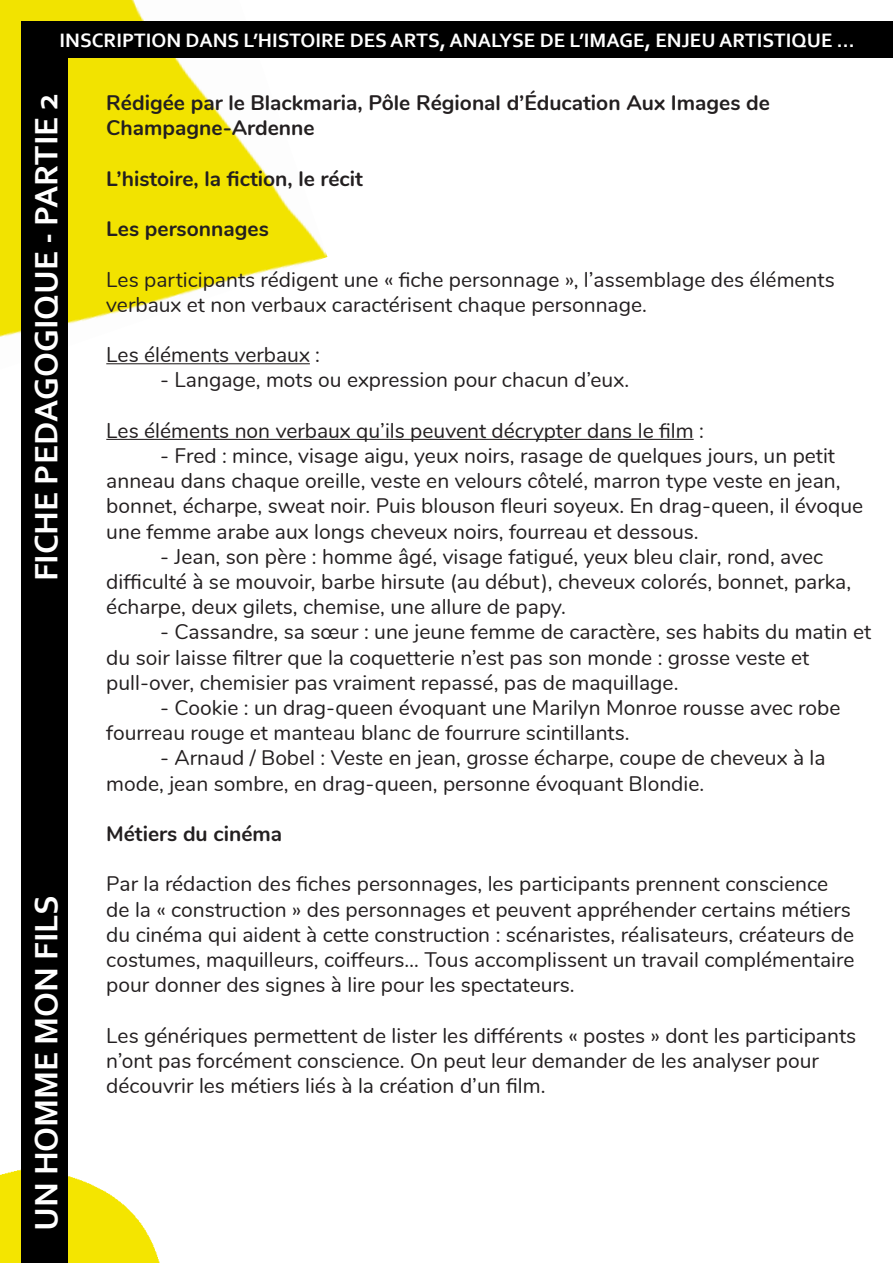
<style>
.page{position:relative;width:893px;height:1263px;background:#fff}
.page>*{position:absolute;margin:0;border:0;box-sizing:border-box;transform-origin:0 0}
.t1{font:700 33.9px "Corbel";color:#fff}
.t2{font:21px/25.2px "Nunito";color:#231f20}
.t3{font:700 21px/25.2px "Nunito";color:#231f20}
.t4{font:700 20.4px "Corbel";color:#fff}
</style>
<div class="page">
<img style="left:0;top:1169px;width:160px;height:94px">
<img style="left:0;top:0;width:327px;height:365px">
<div style="left:21px;top:21px;width:47px;height:1242px;background:#000"></div>
<hr style="left:106px;top:363px;width:204px;height:1px;background:#231f20">
<hr style="left:106px;top:439px;width:588px;height:1px;background:#231f20">
<div style="left:21px;top:21px;width:872px;height:37px;background:#000"></div>
<p class="t4" style="left:60px;top:28px;width:796px">INSCRIPTION DANS L’HISTOIRE DES ARTS, ANALYSE DE L’IMAGE, ENJEU ARTISTIQUE ...</p>
<p class="t1" style="left:25px;top:581px;width:490px;rotate:-90deg">FICHE PEDAGOGIQUE - PARTIE 2</p>
<p class="t3" style="left:106px;top:89px;width:665px">Rédigée par le Blackmaria, Pôle Régional d’Éducation Aux Images de<br>Champagne-Ardenne</p>
<p class="t3" style="left:106px;top:165px;width:258px">L’histoire, la fiction, le récit</p>
<p class="t3" style="left:106px;top:215px;width:164px">Les personnages</p>
<p class="t2" style="left:106px;top:265px;width:730px">Les participants rédigent une « fiche personnage », l’assemblage des éléments verbaux et non verbaux caractérisent chaque personnage.</p>
<p class="t2" style="left:106px;top:341px;width:215px">Les éléments verbaux :</p>
<p class="t2" style="left:160px;top:366px;width:470px">- Langage, mots ou expression pour chacun d’eux.</p>
<p class="t2" style="left:106px;top:417px;width:599px">Les éléments non verbaux qu’ils peuvent décrypter dans le film :</p>
<p class="t2" style="left:106px;top:442px;width:758px;text-indent:54px">- Fred : mince, visage aigu, yeux noirs, rasage de quelques jours, un petit anneau dans chaque oreille, veste en velours côtelé, marron type veste en jean, bonnet, écharpe, sweat noir. Puis blouson fleuri soyeux. En drag-queen, il évoque une femme arabe aux longs cheveux noirs, fourreau et dessous.</p>
<p class="t2" style="left:106px;top:543px;width:746px;text-indent:54px">- Jean, son père : homme âgé, visage fatigué, yeux bleu clair, rond, avec difficulté à se mouvoir, barbe hirsute (au début), cheveux colorés, bonnet, parka, écharpe, deux gilets, chemise, une allure de papy.</p>
<p class="t2" style="left:106px;top:618px;width:766px;text-indent:54px">- Cassandre, sa sœur : une jeune femme de caractère, ses habits du matin et du soir laisse filtrer que la coquetterie n’est pas son monde : grosse veste et</p>
<p class="t2" style="left:106px;top:669px;width:574px">pull-over, chemisier pas vraiment repassé, pas de maquillage.</p>
<p class="t2" style="left:106px;top:694px;width:736px;text-indent:54px">- Cookie : un drag-queen évoquant une Marilyn Monroe rousse avec robe fourreau rouge et manteau blanc de fourrure scintillants.</p>
<p class="t2" style="left:106px;top:744px;width:721px;text-indent:54px">- Arnaud / Bobel : Veste en jean, grosse écharpe, coupe de cheveux à la mode, jean sombre, en drag-queen, personne évoquant Blondie.</p>
<p class="t3" style="left:106px;top:820px;width:177px">Métiers du cinéma</p>
<p class="t2" style="left:106px;top:870px;width:750px">Par la rédaction des fiches personnages, les participants prennent conscience de la « construction » des personnages et peuvent appréhender certains métiers du cinéma qui aident à cette construction : scénaristes, réalisateurs, créateurs de costumes, maquilleurs, coiffeurs… Tous accomplissent un travail complémentaire pour donner des signes à lire pour les spectateurs.</p>
<p class="t2" style="left:106px;top:1021px;width:751px">Les génériques permettent de lister les différents « postes » dont les participants n’ont pas forcément conscience. On peut leur demander de les analyser pour découvrir les métiers liés à la création d’un film.</p>
<p class="t1" style="left:25px;top:1231px;width:337px;rotate:-90deg">UN HOMME MON FILS</p>
</div>
